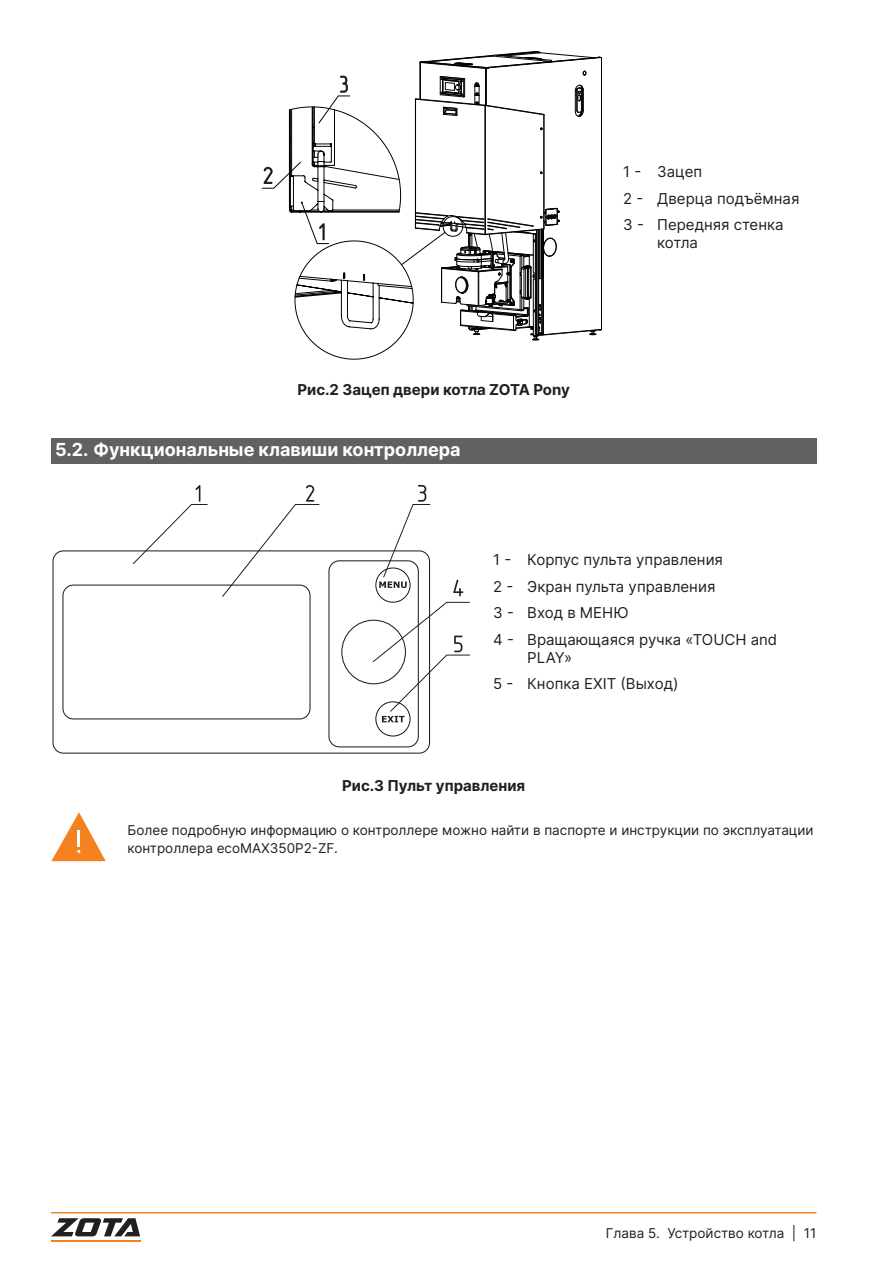
<style>
.page{position:relative;width:893px;height:1263px;background:#fff}
.page>*{position:absolute;margin:0;border:0;box-sizing:border-box;transform-origin:0 0}
.t1{font:700 18px "Inter";color:#fff}
.t2{font:15px/26.5px "Inter";color:#231f20}
.t3{font:700 15px "Inter";color:#231f20}
.t4{font:13.5px/18px "Inter";color:#231f20}
</style>
<div class="page">
<hr style="left:51px;top:1212px;width:765px;height:1px;background:#f58220">
<svg style="left:51px;top:1218px;width:89px;height:18px"></svg>
<hr style="left:51px;top:1240px;width:89px;height:1px;background:#f58220">
<svg style="left:262px;top:51px;width:340px;height:308px"></svg>
<div style="left:51px;top:438px;width:765px;height:26px;background:#5f6162"></div>
<svg style="left:51px;top:812px;width:55px;height:49px"></svg>
<div style="left:62px;top:585px;width:249px;height:134px;border:1px solid #231f20;border-radius:10px"></div>
<div style="left:328px;top:560px;width:91px;height:187px;border:1px solid #231f20;border-radius:10px"></div>
<div style="left:375px;top:567px;width:36px;height:36px;border:1px solid #231f20;border-radius:50%"></div>
<div style="left:375px;top:701px;width:36px;height:35px;border:1px solid #231f20;border-radius:50%"></div>
<svg style="left:133px;top:485px;width:75px;height:79px"></svg>
<svg style="left:222px;top:485px;width:98px;height:112px"></svg>
<svg style="left:379px;top:485px;width:51px;height:103px"></svg>
<svg style="left:453px;top:580px;width:10px;height:16px"></svg>
<svg style="left:373px;top:602px;width:97px;height:120px"></svg>
<p class="t3" style="left:297px;top:379px;width:274px">Рис.2 Зацеп двери котла ZOTA Pony</p>
<p class="t1" style="left:55px;top:436px;width:407px">5.2. Функциональные клавиши контроллера</p>
<p class="t2" style="left:623px;top:158px;width:178px">1 - Зацеп<br>2 - Дверца подъёмная<br>3 - Передняя стенка</p>
<p class="t2" style="left:657px;top:229px;width:42px">котла</p>
<p class="t2" style="left:493px;top:546px;width:286px">1 - Корпус пульта управления<br>2 - Экран пульта управления<br>3 - Вход в МЕНЮ<br>4 - Вращающаяся ручка «TOUCH and</p>
<p class="t2" style="left:493px;top:644px;width:187px;text-indent:34px">PLAY»<br>5 - Кнопка EXIT (Выход)</p>
<p class="t3" style="left:342px;top:774px;width:185px">Рис.3 Пульт управления</p>
<p class="t4" style="left:128px;top:821px;width:688px">Более подробную информацию о контроллере можно найти в паспорте и инструкции по эксплуатации контроллера ecoMAX350P2-ZF.</p>
<p class="t4" style="left:606px;top:1223px;width:212px">Глава 5. Устройство котла | 11</p>
</div>
